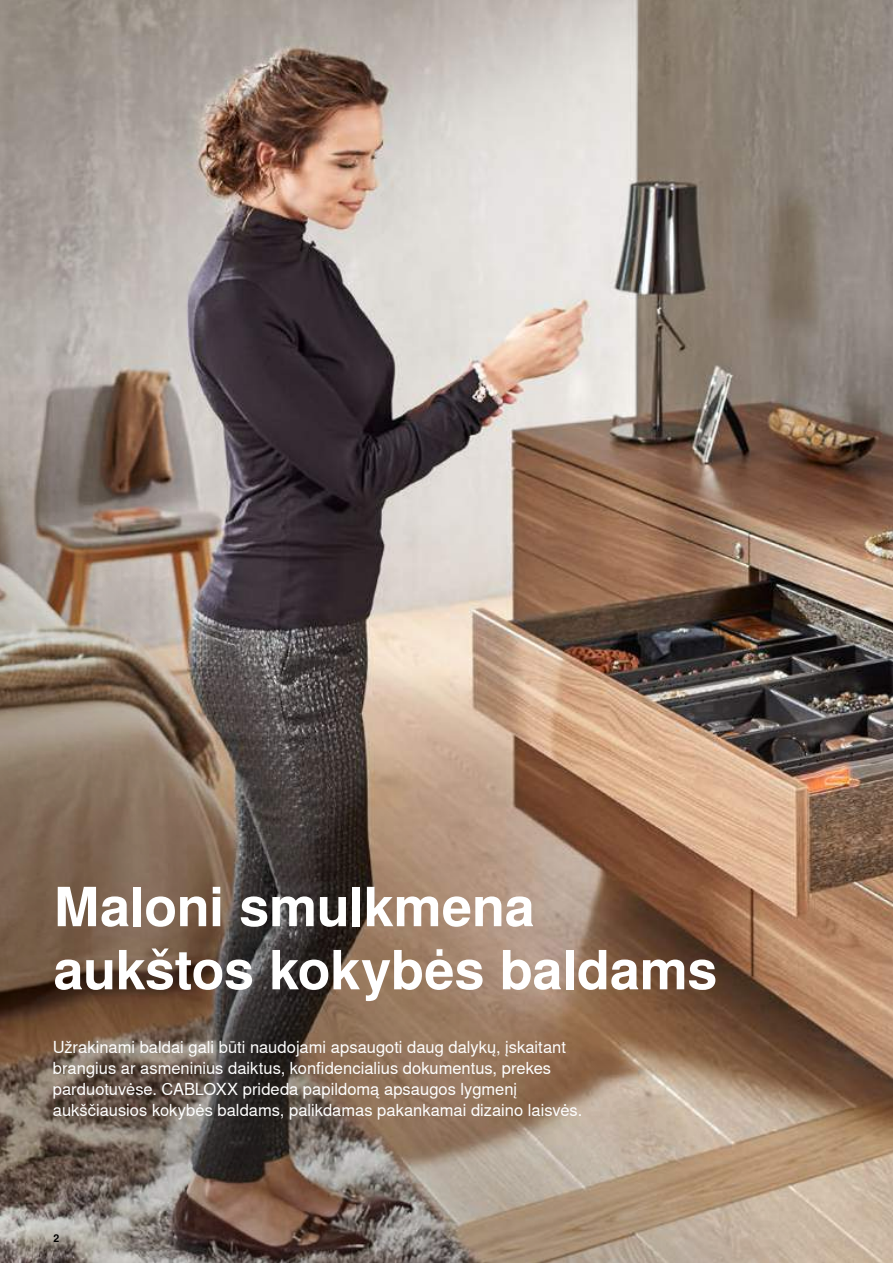
<style>
.page{position:relative;width:893px;height:1263px;background:#fff}
.page>*{position:absolute;margin:0;border:0;box-sizing:border-box;transform-origin:0 0}
.t1{font:700 54px/63.2px "Nimbus Sans Global";letter-spacing:-.01em;color:#fff}
.t2{font:16.5px/21px "Nimbus Sans Global";color:#fff}
.t3{font:700 10.5px "Nimbus Sans Global";color:#000}
</style>
<div class="page">
<img style="left:0;top:0;width:893px;height:404px">
<img style="left:0;top:404px;width:893px;height:859px">
<h1 class="t1" style="left:54px;top:876px;width:665px">Maloni smulkmena aukštos kokybės baldams</h1>
<p class="t2" style="left:53px;top:1036px;width:531px">Užrakinami baldai gali būti naudojami apsaugoti daug dalykų, įskaitant brangius ar asmeninius daiktus, konfidencialius dokumentus, prekes parduotuvėse. CABLOXX prideda papildomą apsaugos lygmenį aukščiausios kokybės baldams, palikdamas pakankamai dizaino laisvės.</p>
<p class="t3" style="left:54px;top:1232px;width:7px">2</p>
</div>
